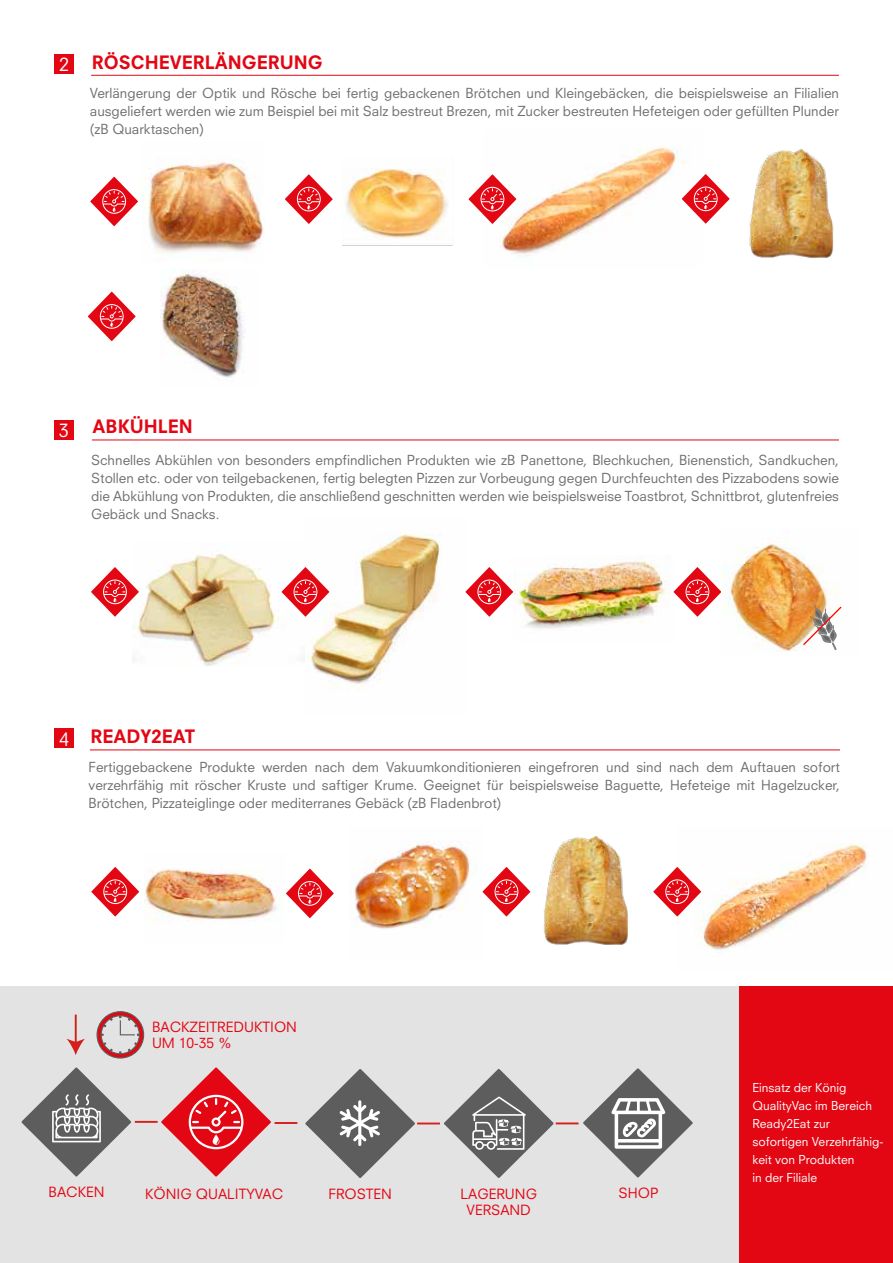
<style>
.page{position:relative;width:893px;height:1263px;background:#fff}
.page>*{position:absolute;margin:0;border:0;box-sizing:border-box;transform-origin:0 0}
.t1{font:800 18px "Neuzeit S";color:#e30613}
.t2{font:18px "Neuzeit S";color:#fdfdfd}
.t3{font:13.8px/16.5px "Neuzeit S";color:#e30613}
.t4{font:13.5px/18px "Neuzeit S";color:#706f6f;text-align:justify}
.t5{font:12px/18px "Neuzeit S";color:#fff}
.s1{font-weight:400;color:#fdfdfd}
</style>
<div class="page">
<hr style="left:90px;top:749px;width:750px;height:1px;background:#e30613">
<div style="left:54px;top:729px;width:20px;height:19px;background:#e30613"></div>
<img style="left:677px;top:844px;width:190px;height:106px">
<img style="left:145px;top:869px;width:135px;height:53px">
<div style="left:739px;top:986px;width:154px;height:277px;background:#e30613"></div>
<div style="left:0;top:986px;width:739px;height:277px;background:#e3e3e3"></div>
<svg style="left:21px;top:1067px;width:110px;height:110px"></svg>
<svg style="left:52px;top:1094px;width:49px;height:48px;background:#939393"></svg>
<svg style="left:161px;top:1067px;width:110px;height:110px"></svg>
<hr style="left:135px;top:1121px;width:23px;height:2px;background:#d51f1b">
<hr style="left:275px;top:1122px;width:22px;height:2px;background:#d51f1b">
<hr style="left:556px;top:1122px;width:22px;height:2px;background:#d51f1b">
<svg style="left:583px;top:1068px;width:110px;height:109px"></svg>
<svg style="left:444px;top:1069px;width:110px;height:109px"></svg>
<hr style="left:417px;top:1122px;width:23px;height:2px;background:#d51f1b">
<svg style="left:305px;top:1069px;width:110px;height:109px;fill:#5e5d5d"></svg>
<svg style="left:472px;top:1096px;width:54px;height:54px;background:#878686"></svg>
<svg style="left:189px;top:1095px;width:54px;height:54px;background:#e9404a"></svg>
<svg style="left:96px;top:1011px;width:49px;height:48px"></svg>
<hr style="left:75px;top:1014px;width:2px;height:29px;background:#d51f1b">
<svg style="left:67px;top:1039px;width:18px;height:16px"></svg>
<svg style="left:611px;top:1098px;width:54px;height:51px;background:#a8a8a8"></svg>
<svg style="left:339px;top:1100px;width:41px;height:46px;background:#929191"></svg>
<svg style="left:286px;top:869px;width:48px;height:49px"></svg>
<img style="left:353px;top:841px;width:123px;height:88px">
<svg style="left:483px;top:867px;width:47px;height:49px"></svg>
<svg style="left:653px;top:867px;width:48px;height:49px"></svg>
<svg style="left:91px;top:867px;width:48px;height:49px"></svg>
<img style="left:544px;top:836px;width:84px;height:109px">
<hr style="left:91px;top:75px;width:748px;height:1px;background:#e30613">
<hr style="left:92px;top:440px;width:747px;height:1px;background:#e30613">
<div style="left:54px;top:54px;width:20px;height:20px;background:#e30613"></div>
<div style="left:54px;top:420px;width:19px;height:19px;background:#e30613"></div>
<img style="left:499px;top:146px;width:190px;height:111px">
<img style="left:137px;top:553px;width:168px;height:113px">
<img style="left:307px;top:533px;width:134px;height:157px">
<img style="left:514px;top:560px;width:156px;height:69px">
<img style="left:749px;top:149px;width:85px;height:109px">
<svg style="left:682px;top:174px;width:48px;height:50px"></svg>
<svg style="left:90px;top:177px;width:48px;height:49px"></svg>
<img style="left:147px;top:160px;width:117px;height:93px">
<img style="left:342px;top:168px;width:111px;height:78px">
<svg style="left:285px;top:174px;width:48px;height:50px"></svg>
<svg style="left:88px;top:292px;width:48px;height:49px"></svg>
<svg style="left:91px;top:567px;width:48px;height:50px"></svg>
<svg style="left:282px;top:567px;width:47px;height:50px"></svg>
<svg style="left:465px;top:567px;width:48px;height:50px"></svg>
<svg style="left:673px;top:567px;width:48px;height:50px"></svg>
<svg style="left:469px;top:174px;width:47px;height:50px"></svg>
<img style="left:161px;top:269px;width:84px;height:108px">
<img style="left:721px;top:542px;width:115px;height:110px">
<svg style="left:803px;top:604px;width:39px;height:46px"></svg>
<h1 class="t2" style="left:59px;top:53px;width:12px">2</h1>
<h1 class="t1" style="left:92px;top:51px;width:233px">RÖSCHEVERLÄNGERUNG</h1>
<p class="t4" style="left:90px;top:84px;width:751px">Verlängerung der Optik und Rösche bei fertig gebackenen Brötchen und Kleingebäcken, die beispielsweise an Filialien ausgeliefert werden wie zum Beispiel bei mit Salz bestreut Brezen, mit Zucker bestreuten Hefeteigen oder gefüllten Plunder (zB Quarktaschen)</p>
<h1 class="t2" style="left:59px;top:419px;width:12px">3</h1>
<h1 class="t1" style="left:93px;top:416px;width:102px">ABKÜHLEN</h1>
<p class="t4" style="left:91px;top:451px;width:749px">Schnelles Abkühlen von besonders empfindlichen Produkten wie zB Panettone, Blechkuchen, Bienenstich, Sandkuchen, Stollen etc. oder von teilgebackenen, fertig belegten Pizzen zur Vorbeugung gegen Durchfeuchten des Pizzabodens sowie die Abkühlung von Produkten, die anschließend geschnitten werden wie beispielsweise Toastbrot, Schnittbrot, glutenfreies Gebäck und Snacks.</p>
<h1 class="t1" style="left:59px;top:725px;width:138px"><span class="s1">4</span> READY2EAT</h1>
<p class="t4" style="left:89px;top:758px;width:753px">Fertiggebackene Produkte werden nach dem Vakuumkonditionieren eingefroren und sind nach dem Auftauen sofort verzehrfähig mit röscher Kruste und saftiger Krume. Geeignet für beispielsweise Baguette, Hefeteige mit Hagelzucker, Brötchen, Pizzateiglinge oder mediterranes Gebäck (zB Fladenbrot)</p>
<p class="t3" style="left:152px;top:1018px;width:147px">BACKZEITREDUKTION<br>UM 10-35 %</p>
<p class="t3" style="left:49px;top:1184px;width:58px">BACKEN</p>
<p class="t3" style="left:145px;top:1185px;width:140px">KÖNIG QUALITYVAC</p>
<p class="t3" style="left:460px;top:1185px;width:78px">LAGERUNG</p>
<p class="t3" style="left:619px;top:1184px;width:41px">SHOP</p>
<p class="t3" style="left:467px;top:1202px;width:66px">VERSAND</p>
<p class="t3" style="left:328px;top:1185px;width:65px">FROSTEN</p>
<p class="t5" style="left:753px;top:1078px;width:132px">Einsatz der König<br>QualityVac im Bereich<br>Ready2Eat zur sofortigen Verzehrfähig&shy;keit von Produkten<br>in der Filiale</p>
</div>
